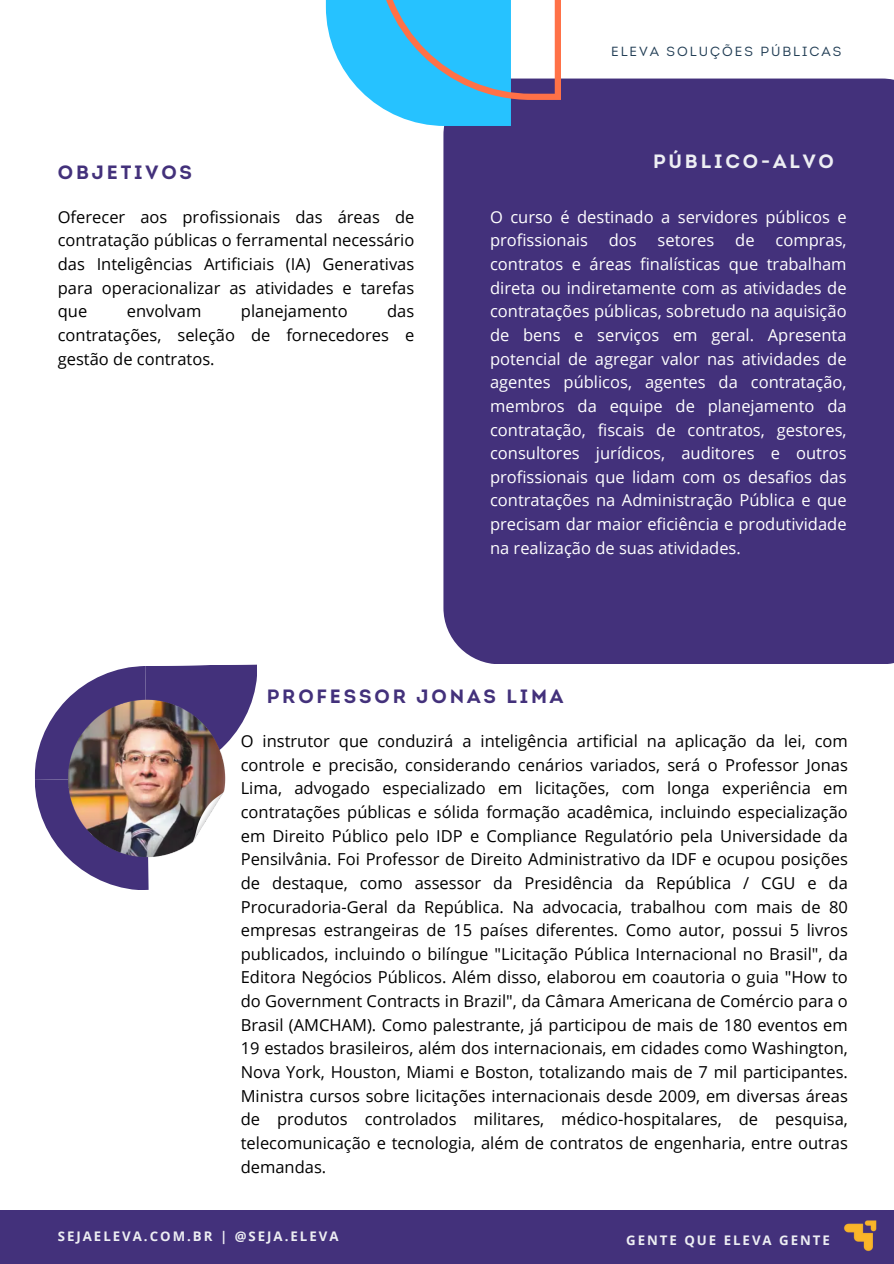
<style>
.page{position:relative;width:894px;height:1264px;background:#fff}
.page>*{position:absolute;margin:0;border:0;box-sizing:border-box;transform-origin:0 0}
.t1{font:700 19.2px "Intro";letter-spacing:.15em;color:#43317b}
.t2{font:700 19.2px "Intro";letter-spacing:.15em;color:#edeef3}
.t3{font:16.5px/23.7px "Open Sans";color:#000;text-align:justify}
.t4{font:16.5px/23.7px "Open Sans";color:#fff}
.t5{font:700 13.2px "Open Sans";letter-spacing:.15em;color:#edeef3}
.t6{font:13.2px "Intro";letter-spacing:.15em;color:#223e55}
</style>
<div class="page">
<div style="left:0;top:1210px;width:893px;height:53px;background:#43317b"></div>
<img style="left:844px;top:1220px;width:33px;height:31px">
<div style="left:443px;top:79px;width:450px;height:585px;background:#43317b"></div>
<svg style="left:326px;top:0;width:235px;height:126px"></svg>
<svg style="left:35px;top:664px;width:222px;height:226px"></svg>
<img style="left:68px;top:699px;width:158px;height:158px">
<h2 class="t1" style="left:58px;top:165px;width:136px">OBJETIVOS</h2>
<p class="t3" style="left:58px;top:204px;width:358px">Oferecer aos profissionais das áreas de contratação públicas o ferramental necessário das Inteligências Artificiais (IA) Generativas para operacionalizar as atividades e tarefas que</p>
<p class="t3" style="left:58px;top:299px;width:358px;text-indent:329px">das contratações, seleção de fornecedores e gestão de contratos.</p>
<p class="t3" style="left:127px;top:299px;width:76px">envolvam</p>
<p class="t3" style="left:241px;top:299px;width:108px">planejamento</p>
<p class="t6" style="left:611px;top:46px;width:232px">ELEVA SOLUÇÕES PÚBLICAS</p>
<h1 class="t2" style="left:652px;top:154px;width:182px">PÚBLICO-ALVO</h1>
<h1 class="t4" style="left:490px;top:204px;width:358px">O curso é destinado a servidores públicos e profissionais</h1>
<h1 class="t4" style="left:608px;top:228px;width:29px">dos</h1>
<h1 class="t4" style="left:657px;top:228px;width:58px">setores</h1>
<h1 class="t4" style="left:735px;top:228px;width:21px">de</h1>
<h1 class="t4" style="left:490px;top:228px;width:358px;text-align:justify;text-indent:285px">compras, contratos e áreas finalísticas que trabalham direta ou indiretamente com as atividades de contratações públicas, sobretudo na aquisição de bens e serviços em geral. Apresenta potencial de agregar valor nas atividades de agentes públicos, agentes da contratação, membros da equipe de planejamento da contratação, fiscais de contratos, gestores, consultores jurídicos, auditores e outros profissionais que lidam com os desafios das contratações na Administração Pública e que precisam dar maior eficiência e produtividade na realização de suas atividades.</h1>
<h2 class="t1" style="left:266px;top:688px;width:298px">PROFESSOR JONAS LIMA</h2>
<p class="t3" style="left:241px;top:728px;width:608px">O instrutor que conduzirá a inteligência artificial na aplicação da lei, com controle e precisão, considerando cenários variados, será o Professor Jonas Lima, advogado especializado em licitações, com longa experiência em contratações públicas e sólida formação acadêmica, incluindo especialização em Direito Público pelo IDP e Compliance Regulatório pela Universidade da Pensilvânia. Foi Professor de Direito Administrativo da IDF e ocupou posições de destaque, como assessor da Presidência da República / CGU e da Procuradoria-Geral da República. Na advocacia, trabalhou com mais de 80 empresas estrangeiras de 15 países diferentes. Como autor, possui 5 livros publicados, incluindo o bilíngue "Licitação Pública Internacional no Brasil", da Editora Negócios Públicos. Além disso, elaborou em coautoria o guia "How to do Government Contracts in Brazil", da Câmara Americana de Comércio para o Brasil (AMCHAM). Como palestrante, já participou de mais de 180 eventos em 19 estados brasileiros, além dos internacionais, em cidades como Washington, Nova York, Houston, Miami e Boston, totalizando mais de 7 mil participantes.<br>Ministra cursos sobre licitações internacionais desde 2009, em diversas áreas de produtos controlados militares, médico-hospitalares, de pesquisa, telecomunicação e tecnologia, além de contratos de engenharia, entre outras demandas.</p>
<p class="t5" style="left:58px;top:1227px;width:282px">SEJAELEVA.COM.BR | @SEJA.ELEVA</p>
<h1 class="t5" style="left:626px;top:1230px;width:205px">GENTE QUE ELEVA GENTE</h1>
</div>
